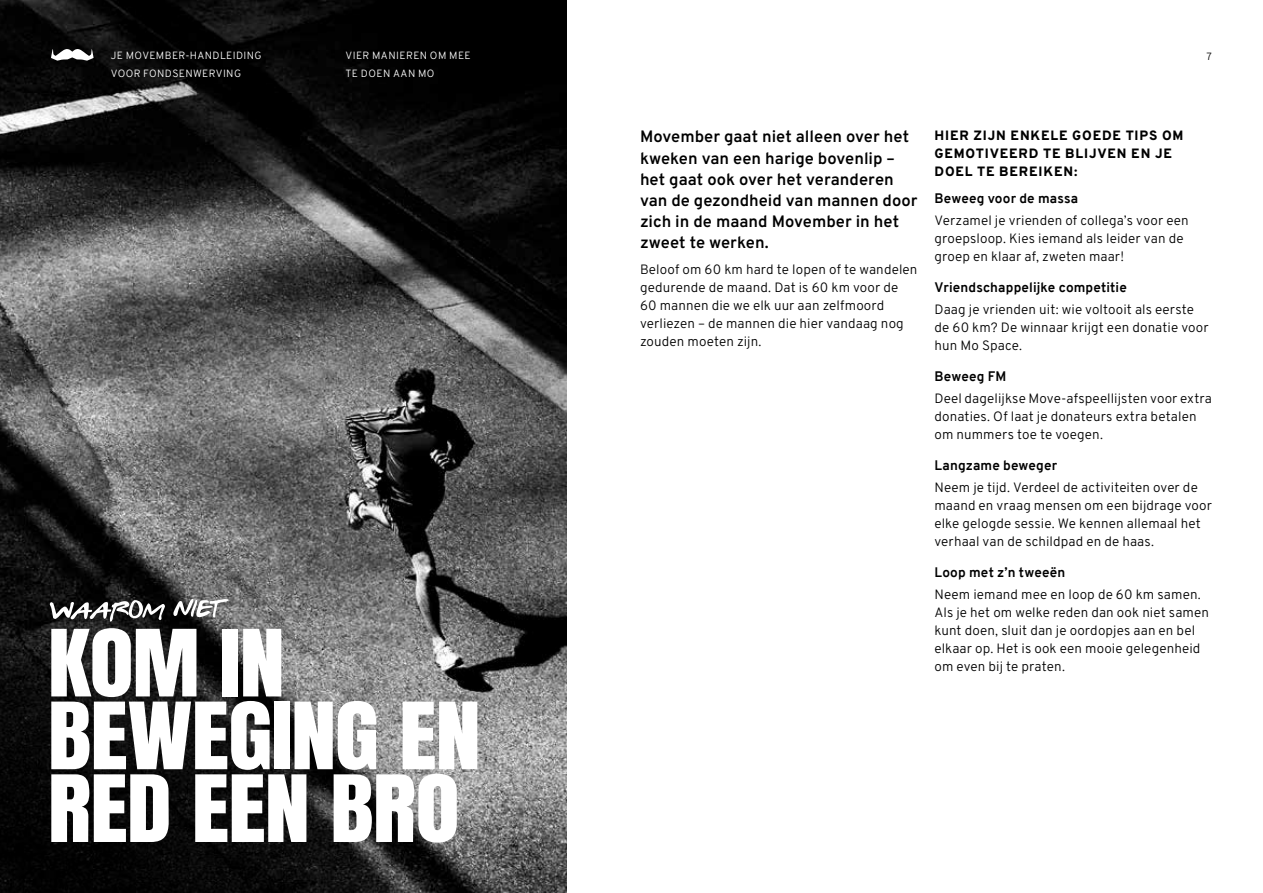
<style>
.page{position:relative;width:1263px;height:893px;background:#fff}
.page>*{position:absolute;margin:0;border:0;box-sizing:border-box;transform-origin:0 0}
.t1{font:78.75px/72.8px "Anton";letter-spacing:-.01em;color:#fff;scale:1.15 1}
.t2{font:600 16.5px/21px "Overpass";color:#000}
.t3{font:13.5px/18px "Overpass";letter-spacing:.01em;color:#000}
.t4{font:700 13.5px "Overpass";letter-spacing:.01em;color:#000}
.t5{font:800 13.5px/18px "Overpass";letter-spacing:.06em;color:#000}
.t6{font:10.5px/18px "Overpass";letter-spacing:.04em;color:#fff}
.t7{font:10.5px "Overpass";color:#000}
</style>
<div class="page">
<img style="left:0;top:0;width:566px;height:893px">
<svg style="left:0;top:629px;width:447px;height:264px;background:#2d2d2d"></svg>
<svg style="left:50px;top:599px;width:178px;height:23px"></svg>
<svg style="left:51px;top:49px;width:43px;height:12px"></svg>
<p class="t6" style="left:111px;top:46px;width:152px">JE MOVEMBER-HANDLEIDING</p>
<p class="t7" style="left:1206px;top:48px;width:7px">7</p>
<p class="t6" style="left:111px;top:64px;width:132px">VOOR FONDSENWERVING</p>
<p class="t6" style="left:345px;top:46px;width:127px">VIER MANIEREN OM MEE<br>TE DOEN AAN MO</p>
<h1 class="t1" style="left:48px;top:633px;width:378px">KOM IN<br>BEWEGING EN<br>RED EEN BRO</h1>
<p class="t2" style="left:640px;top:126px;width:279px">Movember gaat niet alleen over het kweken van een harige bovenlip – het gaat ook over het veranderen van de gezondheid van mannen door zich in de maand Movember in het zweet te werken.</p>
<p class="t3" style="left:640px;top:260px;width:279px">Beloof om 60 km hard te lopen of te wandelen gedurende de maand. Dat is 60 km voor de 60 mannen die we elk uur aan zelfmoord verliezen – de mannen die hier vandaag nog zouden moeten zijn.</p>
<p class="t5" style="left:934px;top:126px;width:251px">HIER ZIJN ENKELE GOEDE TIPS OM<br>GEMOTIVEERD TE BLIJVEN EN JE<br>DOEL TE BEREIKEN:</p>
<p class="t4" style="left:934px;top:188px;width:145px">Beweeg voor de massa</p>
<p class="t3" style="left:934px;top:211px;width:256px">Verzamel je vrienden of collega’s voor een groepsloop. Kies iemand als leider van de groep en klaar af, zweten maar!</p>
<p class="t4" style="left:934px;top:277px;width:194px">Vriendschappelijke competitie</p>
<p class="t3" style="left:934px;top:300px;width:276px">Daag je vrienden uit: wie voltooit als eerste de 60 km? De winnaar krijgt een donatie voor hun Mo Space.</p>
<p class="t4" style="left:934px;top:366px;width:73px">Beweeg FM</p>
<p class="t3" style="left:934px;top:389px;width:279px">Deel dagelijkse Move-afspeellijsten voor extra donaties. Of laat je donateurs extra betalen om nummers toe te voegen.</p>
<p class="t4" style="left:934px;top:455px;width:124px">Langzame beweger</p>
<p class="t3" style="left:934px;top:478px;width:279px">Neem je tijd. Verdeel de activiteiten over de maand en vraag mensen om een bijdrage voor elke gelogde sessie. We kennen allemaal het verhaal van de schildpad en de haas.</p>
<p class="t4" style="left:934px;top:562px;width:132px">Loop met z’n tweeën</p>
<p class="t3" style="left:934px;top:585px;width:276px">Neem iemand mee en loop de 60 km samen.<br>Als je het om welke reden dan ook niet samen kunt doen, sluit dan je oordopjes aan en bel elkaar op. Het is ook een mooie gelegenheid om even bij te praten.</p>
</div>
